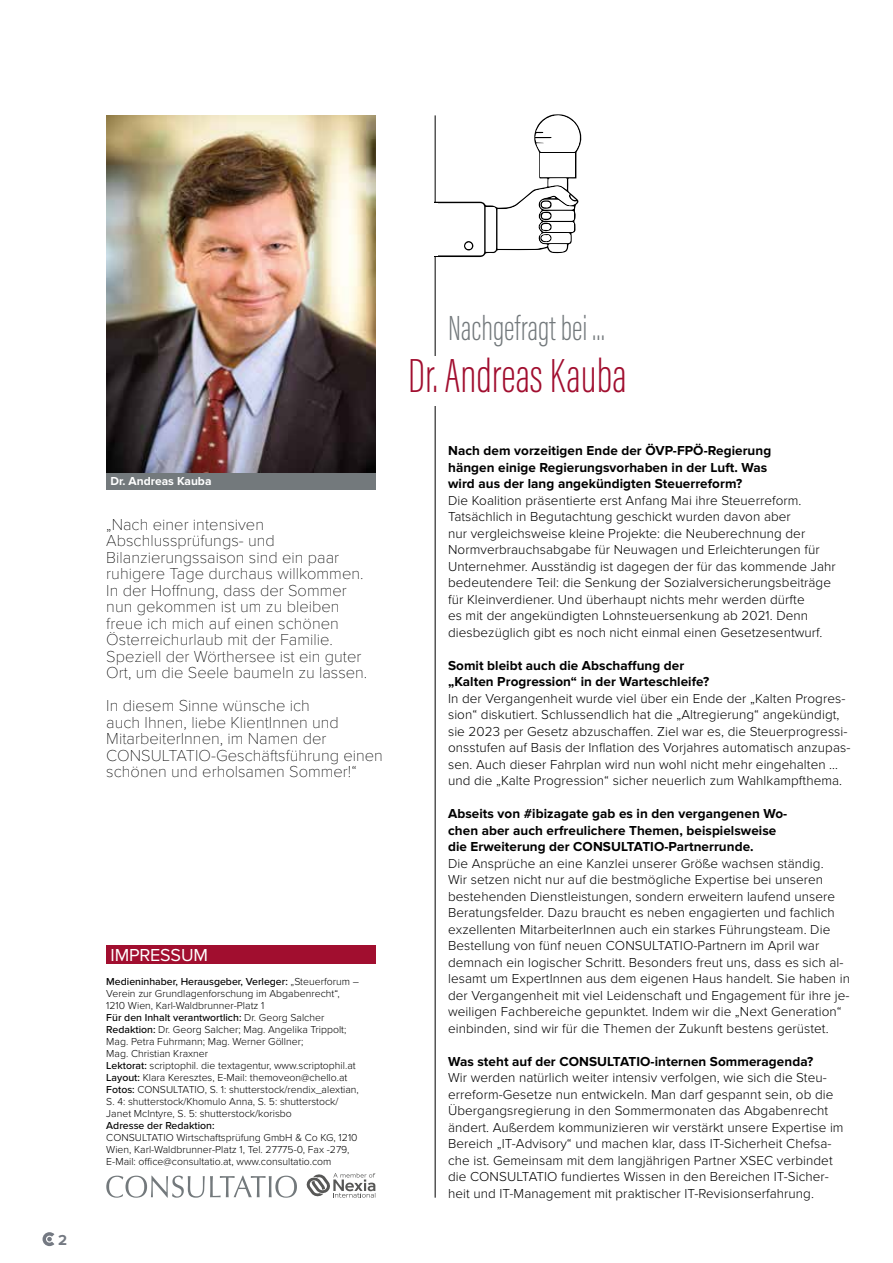
<style>
.page{position:relative;width:893px;height:1263px;background:#fff}
.page>*{position:absolute;margin:0;border:0;box-sizing:border-box;transform-origin:0 0}
.t1{font:200 49.35px "Acumin Pro Extra Cond";color:#a10e2f}
.t2{font:200 36px "Acumin Pro Extra Cond";color:#73797c}
.t3{font:18px "Proxima Nova";letter-spacing:-.01em;color:#fff}
.t4{font:100 16.5px/16.5px "Proxima Nova T";color:#000}
.t5{font:700 15px "Proxima Nova";color:#747982}
.t6{font:300 13.5px/16.5px "Proxima Nova";letter-spacing:.005em;color:#000}
.t7{font:700 13.5px/16.5px "Proxima Nova";letter-spacing:.005em;color:#000}
.t8{font:700 12px "Proxima Nova";color:#fff}
.t9{font:300 10.5px/12px "Proxima Nova";color:#000}
.t10{font:500 10.5px "Proxima Nova";color:#000}
.s1{font-weight:500}
</style>
<div class="page">
<svg style="left:43px;top:1232px;width:11px;height:14px"></svg>
<img style="left:106px;top:115px;width:269px;height:358px">
<div style="left:106px;top:946px;width:269px;height:18px;background:#a10e2f"></div>
<div style="left:106px;top:473px;width:269px;height:17px;background:#73797c"></div>
<hr style="left:435px;top:115px;width:1px;height:1083px;background:#000">
<svg style="left:435px;top:114px;width:147px;height:143px"></svg>
<div style="left:431px;top:203px;width:6px;height:52px;background:#fff"></div>
<svg style="left:106px;top:1175px;width:191px;height:23px"></svg>
<svg style="left:307px;top:1173px;width:69px;height:25px"></svg>
<p class="t5" style="left:58px;top:1231px;width:10px">2</p>
<p class="t8" style="left:111px;top:474px;width:102px">Dr. Andreas Kauba</p>
<p class="t4" style="left:106px;top:516px;width:263px">„Nach einer intensiven<br>Abschlussprüfungs- und<br>Bilanzierungssaison sind ein paar ruhigere Tage durchaus willkommen.<br>In der Hoffnung, dass der Sommer nun gekommen ist um zu bleiben freue ich mich auf einen schönen<br>Österreichurlaub mit der Familie.<br>Speziell der Wörthersee ist ein guter<br>Ort, um die Seele baumeln zu lassen.</p>
<p class="t4" style="left:106px;top:698px;width:278px">In diesem Sinne wünsche ich<br>auch Ihnen, liebe KlientInnen und MitarbeiterInnen, im Namen der CONSULTATIO-Geschäftsführung einen schönen und erholsamen Sommer!“</p>
<h3 class="t3" style="left:111px;top:945px;width:99px">IMPRESSUM</h3>
<p class="t9" style="left:106px;top:975px;width:254px"><span class="s1">Medieninhaber, Herausgeber, Verleger:</span> „Steuerforum – Verein zur Grundlagenforschung im Abgabenrecht“, 1210 Wien, Karl-Waldbrunner-Platz 1<br><span class="s1">Für den Inhalt verantwortlich:</span> Dr. Georg Salcher <span class="s1">Redaktion:</span> Dr. Georg Salcher; Mag. Angelika Trippolt; Mag. Petra Fuhrmann; Mag. Werner Göllner;<br>Mag. Christian Kraxner<br><span class="s1">Lektorat:</span> scriptophil. die textagentur, www.scriptophil.at <span class="s1">Layout:</span> Klara Keresztes, E-Mail: themoveon@chello.at <span class="s1">Fotos:</span> CONSULTATIO, S. 1: shutterstock/rendix_alextian, S. 4: shutterstock/Khomulo Anna, S. 5: shutterstock/ Janet McIntyre, S. 5: shutterstock/korisbo</p>
<p class="t10" style="left:106px;top:1119px;width:110px">Adresse der Redaktion:</p>
<p class="t9" style="left:106px;top:1131px;width:253px">CONSULTATIO Wirtschaftsprüfung GmbH &amp; Co KG, 1210<br>Wien, Karl-Waldbrunner-Platz 1, Tel. 27775-0, Fax -279,<br>E-Mail: office@consultatio.at, www.consultatio.com</p>
<h2 class="t2" style="left:448px;top:306px;width:159px">Nachgefragt bei …</h2>
<h1 class="t1" style="left:408px;top:346px;width:220px">Dr. Andreas Kauba</h1>
<p class="t7" style="left:448px;top:443px;width:325px">Nach dem vorzeitigen Ende der ÖVP-FPÖ-Regierung hängen einige Regierungsvorhaben in der Luft. Was wird aus der lang angekündigten Steuerreform?</p>
<p class="t6" style="left:448px;top:492px;width:389px">Die Koalition präsentierte erst Anfang Mai ihre Steuerreform.<br>Tatsächlich in Begutachtung geschickt wurden davon aber<br>nur vergleichsweise kleine Projekte: die Neuberechnung der Normverbrauchsabgabe für Neuwagen und Erleichterungen für Unternehmer. Ausständig ist dagegen der für das kommende Jahr bedeutendere Teil: die Senkung der Sozialversicherungsbeiträge für Kleinverdiener. Und überhaupt nichts mehr werden dürfte<br>es mit der angekündigten Lohnsteuersenkung ab 2021. Denn diesbezüglich gibt es noch nicht einmal einen Gesetzesentwurf.</p>
<p class="t7" style="left:448px;top:657px;width:263px">Somit bleibt auch die Abschaffung der „Kalten Progression“ in der Warteschleife?</p>
<p class="t6" style="left:448px;top:690px;width:404px">In der Vergangenheit wurde viel über ein Ende der „Kalten Progres&shy;sion“ diskutiert. Schlussendlich hat die „Altregierung“ angekündigt, sie 2023 per Gesetz abzuschaffen. Ziel war es, die Steuerprogressi&shy;onsstufen auf Basis der Inflation des Vorjahres automatisch anzupas&shy;sen. Auch dieser Fahrplan wird nun wohl nicht mehr eingehalten … und die „Kalte Progression“ sicher neuerlich zum Wahlkampfthema.</p>
<p class="t7" style="left:448px;top:806px;width:341px">Abseits von #ibizagate gab es in den vergangenen Wo&shy;chen aber auch erfreulichere Themen, beispielsweise die Erweiterung der CONSULTATIO-Partnerrunde.</p>
<p class="t6" style="left:448px;top:855px;width:404px">Die Ansprüche an eine Kanzlei unserer Größe wachsen ständig.<br>Wir setzen nicht nur auf die bestmögliche Expertise bei unseren bestehenden Dienstleistungen, sondern erweitern laufend unsere Beratungsfelder. Dazu braucht es neben engagierten und fachlich exzellenten MitarbeiterInnen auch ein starkes Führungsteam. Die Bestellung von fünf neuen CONSULTATIO-Partnern im April war demnach ein logischer Schritt. Besonders freut uns, dass es sich al&shy;lesamt um ExpertInnen aus dem eigenen Haus handelt. Sie haben in der Vergangenheit mit viel Leidenschaft und Engagement für ihre je&shy;weiligen Fachbereiche gepunktet. Indem wir die „Next Generation“ einbinden, sind wir für die Themen der Zukunft bestens gerüstet.</p>
<p class="t7" style="left:448px;top:1053px;width:367px">Was steht auf der CONSULTATIO-internen Sommeragenda?</p>
<p class="t6" style="left:448px;top:1070px;width:397px">Wir werden natürlich weiter intensiv verfolgen, wie sich die Steu&shy;erreform-Gesetze nun entwickeln. Man darf gespannt sein, ob die Übergangsregierung in den Sommermonaten das Abgabenrecht ändert. Außerdem kommunizieren wir verstärkt unsere Expertise im Bereich „IT-Advisory“ und machen klar, dass IT-Sicherheit Chefsa&shy;che ist. Gemeinsam mit dem langjährigen Partner XSEC verbindet die CONSULTATIO fundiertes Wissen in den Bereichen IT-Sicher&shy;heit und IT-Management mit praktischer IT-Revisionserfahrung.</p>
</div>
